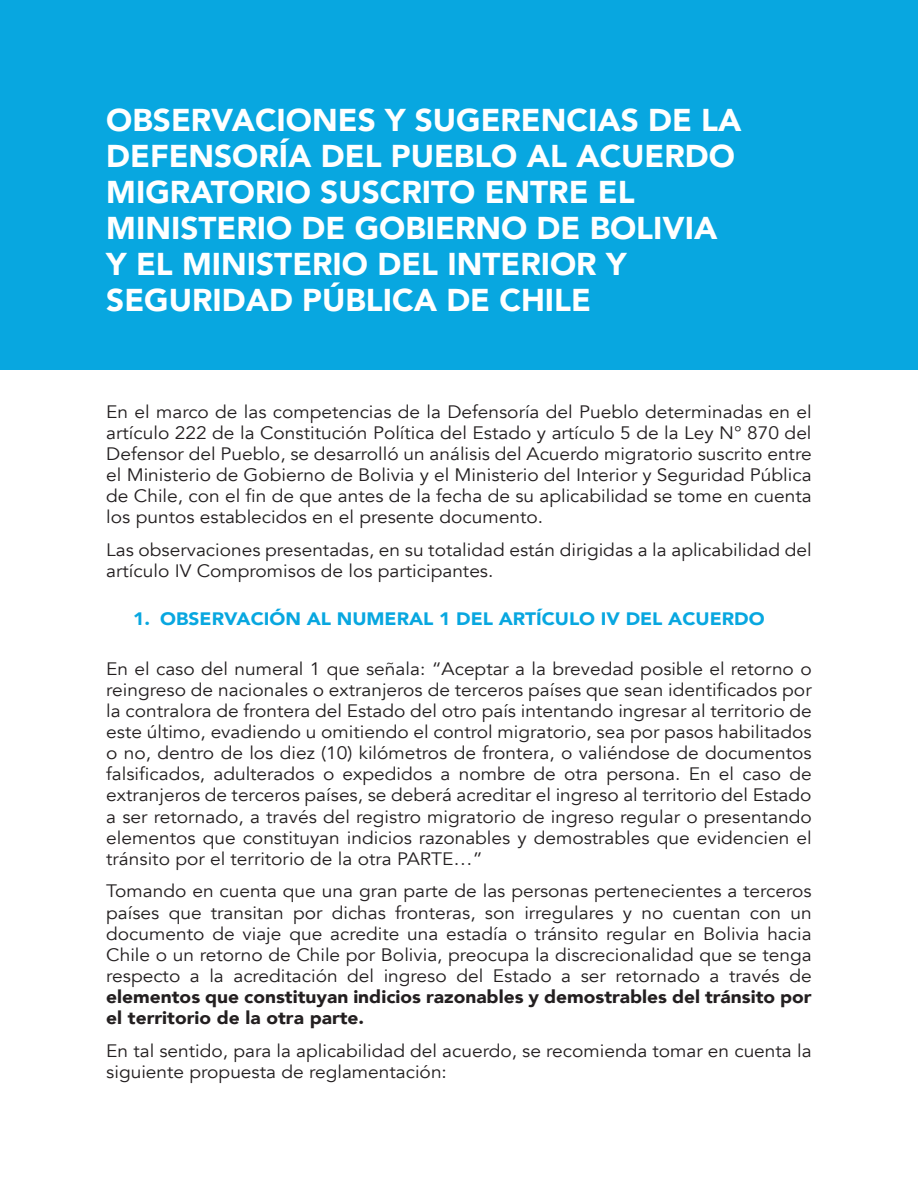
<style>
.page{position:relative;width:918px;height:1188px;background:#fff}
.page>*{position:absolute;margin:0;border:0;box-sizing:border-box;transform-origin:0 0}
.t1{font:900 31.5px/36px "Avenir";color:#fff}
.t2{font:18px/21.1px "Avenir";color:#231f20;text-align:justify;scale:1.06 1}
.t3{font:900 18px/21.1px "Avenir";color:#231f20;scale:1.06 1}
.t4{font:900 18px "Avenir";color:#08a7e0;scale:1.06 1}
</style>
<div class="page">
<div style="left:0;top:0;width:918px;height:369px;background:#08a7e0"></div>
<h1 class="t1" style="left:106px;top:101px;width:637px">OBSERVACIONES Y SUGERENCIAS DE LA<br>DEFENSORÍA DEL PUEBLO AL ACUERDO<br>MIGRATORIO SUSCRITO ENTRE EL<br>MINISTERIO DE GOBIERNO DE BOLIVIA<br>Y EL MINISTERIO DEL INTERIOR Y<br>SEGURIDAD PÚBLICA DE CHILE</h1>
<p class="t2" style="left:106px;top:401px;width:667px">En el marco de las competencias de la Defensoría del Pueblo determinadas en el artículo 222 de la Constitución Política del Estado y artículo 5 de la Ley N° 870 del Defensor del Pueblo, se desarrolló un análisis del Acuerdo migratorio suscrito entre el Ministerio de Gobierno de Bolivia y el Ministerio del Interior y Seguridad Pública de Chile, con el fin de que antes de la fecha de su aplicabilidad se tome en cuenta los puntos establecidos en el presente documento.</p>
<p class="t2" style="left:106px;top:539px;width:667px">Las observaciones presentadas, en su totalidad están dirigidas a la aplicabilidad del artículo IV Compromisos de los participantes.</p>
<p class="t4" style="left:133px;top:604px;width:597px">1. OBSERVACIÓN AL NUMERAL 1 DEL ARTÍCULO IV DEL ACUERDO</p>
<p class="t2" style="left:106px;top:658px;width:667px">En el caso del numeral 1 que señala: “Aceptar a la brevedad posible el retorno o reingreso de nacionales o extranjeros de terceros países que sean identificados por la contralora de frontera del Estado del otro país intentando ingresar al territorio de este último, evadiendo u omitiendo el control migratorio, sea por pasos habilitados o no, dentro de los diez (10) kilómetros de frontera, o valiéndose de documentos falsificados, adulterados o expedidos a nombre de otra persona. En el caso de extranjeros de terceros países, se deberá acreditar el ingreso al territorio del Estado a ser retornado, a través del registro migratorio de ingreso regular o presentando elementos que constituyan indicios razonables y demostrables que evidencien el tránsito por el territorio de la otra PARTE…”</p>
<p class="t2" style="left:106px;top:881px;width:667px">Tomando en cuenta que una gran parte de las personas pertenecientes a terceros países que transitan por dichas fronteras, son irregulares y no cuentan con un documento de viaje que acredite una estadía o tránsito regular en Bolivia hacia Chile o un retorno de Chile por Bolivia, preocupa la discrecionalidad que se tenga respecto a la acreditación del ingreso del Estado a ser retornado a través de</p>
<p class="t3" style="left:106px;top:986px;width:667px">elementos que constituyan indicios razonables y demostrables del tránsito por el territorio de la otra parte.</p>
<p class="t2" style="left:106px;top:1040px;width:667px">En tal sentido, para la aplicabilidad del acuerdo, se recomienda tomar en cuenta la siguiente propuesta de reglamentación:</p>
</div>
